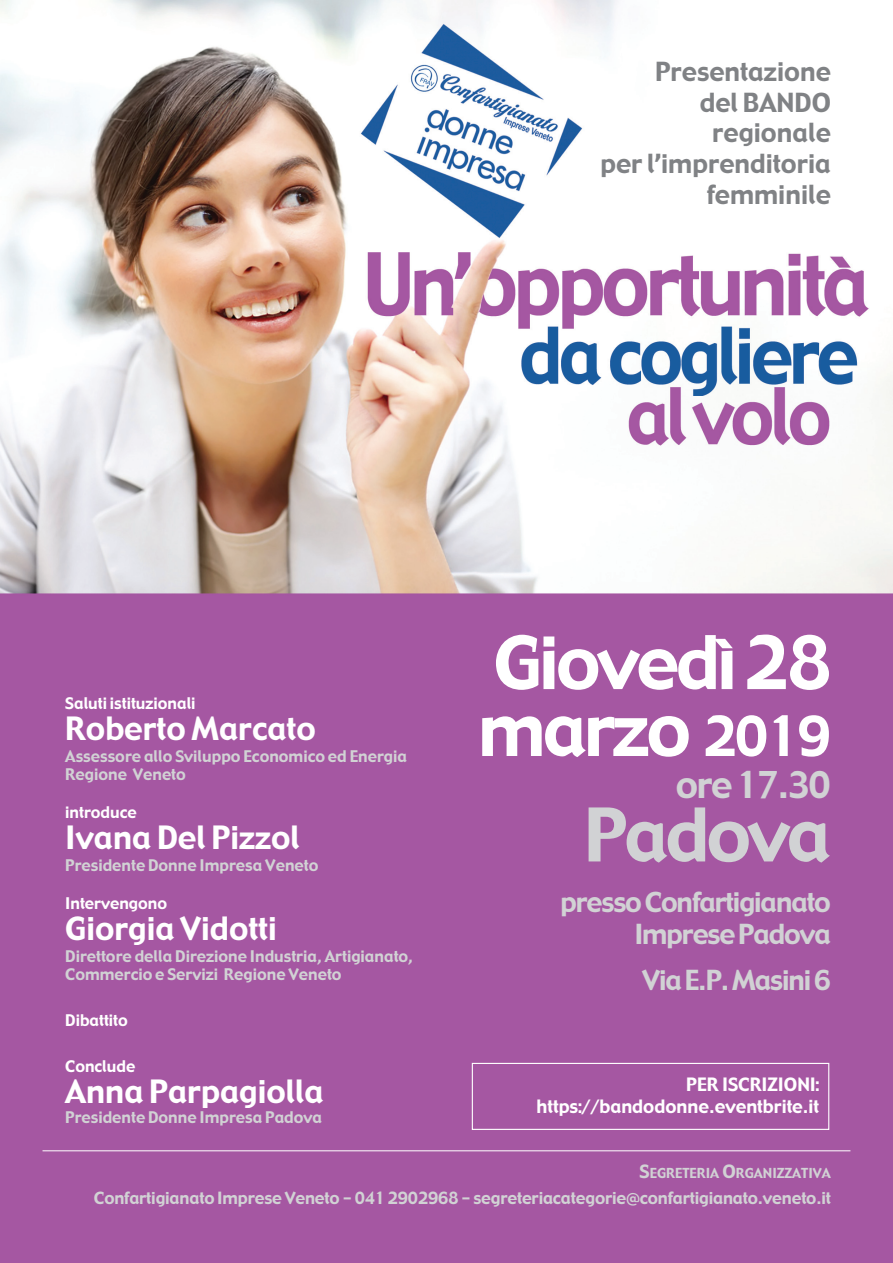
<style>
.page{position:relative;width:893px;height:1263px;background:#fff}
.page>*{position:absolute;margin:0;border:0;box-sizing:border-box;transform-origin:0 0}
.t1{font:72px/66.9px "Gadget";letter-spacing:-.04em;color:#fff}
.t2{font:72px "Gadget";letter-spacing:-.04em;color:#d1d2d4}
.t3{font:36px "Gadget";letter-spacing:-.04em;color:#d1d2d4}
.t4{font:31.35px "Gadget";color:#fff}
.t5{font:27px/32.4px "Gadget";letter-spacing:-.04em;color:#d1d2d4;text-align:right}
.t6{font:25.65px/30.9px "Gadget";color:#808285;text-align:right}
.t7{font:18px/21.6px "Gadget";color:#fff;text-align:right}
.t8{font:16.5px "Gadget";letter-spacing:-.01em;color:#d1d2d4}
.t9{font:15.75px/18.3px "Gadget";color:#d1d2d4}
.t10{font:15.75px "Gadget";color:#fff}
.t11{font:13.5px "Gadget";color:#d1d2d4}
.s1{font-size:54px}
.s2{font-size:18px}
</style>
<div class="page">
<img style="left:0;top:0;width:893px;height:1263px">
<hr style="left:43px;top:1150px;width:807px;height:1px;background:#fff">
<div style="left:472px;top:1063px;width:357px;height:67px;border:1px solid #fff"></div>
<h3 class="t6" style="left:600px;top:58px;width:232px">Presentazione<br>del BANDO regionale<br>per l’imprenditoria femminile</h3>
<p class="t10" style="left:65px;top:697px;width:132px">Saluti istituzionali</p>
<h3 class="t4" style="left:65px;top:716px;width:252px">Roberto Marcato</h3>
<p class="t9" style="left:65px;top:748px;width:343px">Assessore allo Sviluppo Economico ed Energia<br>Regione Veneto</p>
<p class="t10" style="left:65px;top:806px;width:73px">introduce</p>
<h3 class="t4" style="left:65px;top:825px;width:236px">Ivana Del Pizzol</h3>
<p class="t9" style="left:65px;top:857px;width:255px">Presidente Donne Impresa Veneto</p>
<p class="t10" style="left:65px;top:897px;width:103px">Intervengono</p>
<h3 class="t4" style="left:65px;top:916px;width:213px">Giorgia Vidotti</h3>
<p class="t9" style="left:65px;top:948px;width:349px">Direttore della Direzione Industria, Artigianato,<br>Commercio e Servizi Regione Veneto</p>
<p class="t10" style="left:65px;top:1014px;width:64px">Dibattito</p>
<p class="t10" style="left:65px;top:1060px;width:72px">Conclude</p>
<h3 class="t4" style="left:65px;top:1079px;width:260px">Anna Parpagiolla</h3>
<p class="t9" style="left:65px;top:1109px;width:258px">Presidente Donne Impresa Padova</p>
<h1 class="t1" style="left:478px;top:634px;width:354px">Giovedì 28 marzo <span class="s1">2019</span></h1>
<h2 class="t3" style="left:676px;top:771px;width:156px">ore 17.30</h2>
<h1 class="t2" style="left:584px;top:807px;width:248px">Padova</h1>
<h3 class="t5" style="left:560px;top:888px;width:272px">presso Confartigianato<br>Imprese Padova</h3>
<h3 class="t5" style="left:642px;top:966px;width:190px">Via E.P. Masini 6</h3>
<p class="t7" style="left:536px;top:1075px;width:284px">PER ISCRIZIONI: https://bandodonne.eventbrite.it</p>
<p class="t11" style="left:640px;top:1168px;width:193px"><span class="s2">S</span>EGRETERIA <span class="s2">O</span>RGANIZZATIVA</p>
<p class="t8" style="left:94px;top:1191px;width:738px">Confartigianato Imprese Veneto - 041 2902968 - segreteriacategorie@confartigianato.veneto.it</p>
</div>
